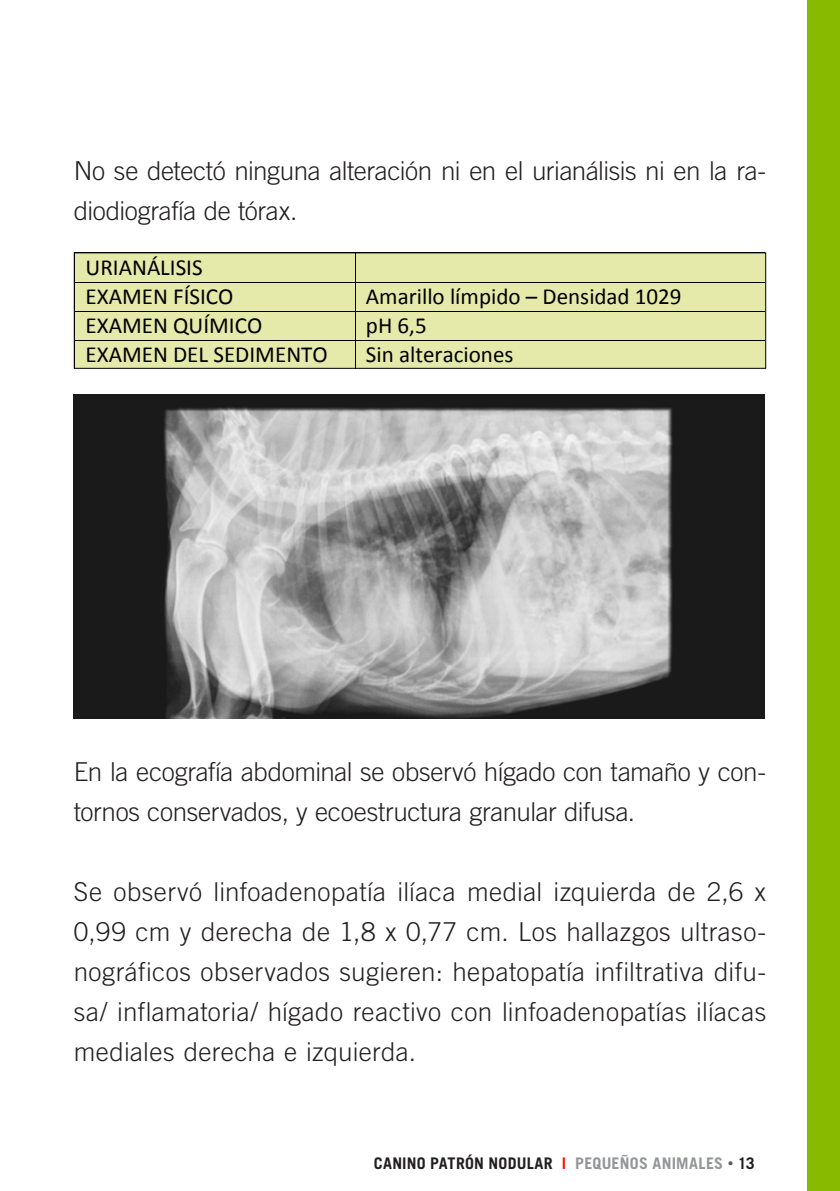
<style>
.page{position:relative;width:840px;height:1191px;background:#fff}
.page>*{position:absolute;margin:0;border:0;box-sizing:border-box;transform-origin:0 0}
.t1{font:300 26px/40px "Trade Gothic LT Std";letter-spacing:-.01em;color:#231f20}
.t2{font:23px/29px "Calibri";color:#000001}
.t3{font:700 16px "Trade Gothic LT Std";letter-spacing:.015em;color:#231f20}
.s1{color:#ff1600}
.s2{color:#939598}
.s3{font-family:"Arial";font-weight:400;color:#57585a}
</style>
<div class="page">
<div style="left:807px;top:0;width:32px;height:1191px;background:#88ba00"></div>
<div style="left:74px;top:252px;width:691px;height:117px;background:#e5eaab;border:1px solid #000"></div>
<hr style="left:75px;top:252px;width:279px;height:1px;background:#000001">
<hr style="left:355px;top:252px;width:409px;height:1px;background:#000001">
<hr style="left:75px;top:282px;width:279px;height:1px;background:#000001">
<hr style="left:355px;top:282px;width:409px;height:1px;background:#000001">
<hr style="left:75px;top:311px;width:279px;height:1px;background:#000001">
<hr style="left:355px;top:311px;width:409px;height:1px;background:#000001">
<hr style="left:75px;top:340px;width:279px;height:1px;background:#000001">
<hr style="left:355px;top:340px;width:409px;height:1px;background:#000001">
<svg style="left:74px;top:252px;width:1px;height:117px"></svg>
<img style="left:74px;top:394px;width:689px;height:324px">
<p class="t1" style="left:74px;top:151px;width:693px">No se detectó ninguna alteración ni en el urianálisis ni en la ra&shy;diodiografía de tórax.</p>
<p class="t2" style="left:85px;top:252px;width:149px">URIANÁLISIS<br>EXAMEN FÍSICO</p>
<p class="t2" style="left:366px;top:281px;width:317px">Amarillo límpido – Densidad 1029</p>
<p class="t2" style="left:85px;top:310px;width:178px">EXAMEN QUÍMICO</p>
<p class="t2" style="left:366px;top:310px;width:62px">pH 6,5</p>
<p class="t2" style="left:85px;top:339px;width:243px">EXAMEN DEL SEDIMENTO</p>
<p class="t2" style="left:366px;top:339px;width:149px">Sin alteraciones</p>
<p class="t1" style="left:74px;top:751px;width:693px">En la ecografía abdominal se observó hígado con tamaño y con&shy;tornos conservados, y ecoestructura granular difusa.</p>
<p class="t1" style="left:74px;top:871px;width:693px;text-align:justify">Se observó linfoadenopatía ilíaca medial izquierda de 2,6 x 0,99 cm y derecha de 1,8 x 0,77 cm. Los hallazgos ultraso&shy;nográficos observados sugieren: hepatopatía infiltrativa difu&shy;sa/ inflamatoria/ hígado reactivo con linfoadenopatías ilíacas mediales derecha e izquierda.</p>
<p class="t3" style="left:373px;top:1153px;width:382px">CANINO PATRÓN NODULAR <span class="s1">I</span> <span class="s2">PEQUEÑOS ANIMALES</span> <span class="s3">•</span> 13</p>
</div>
